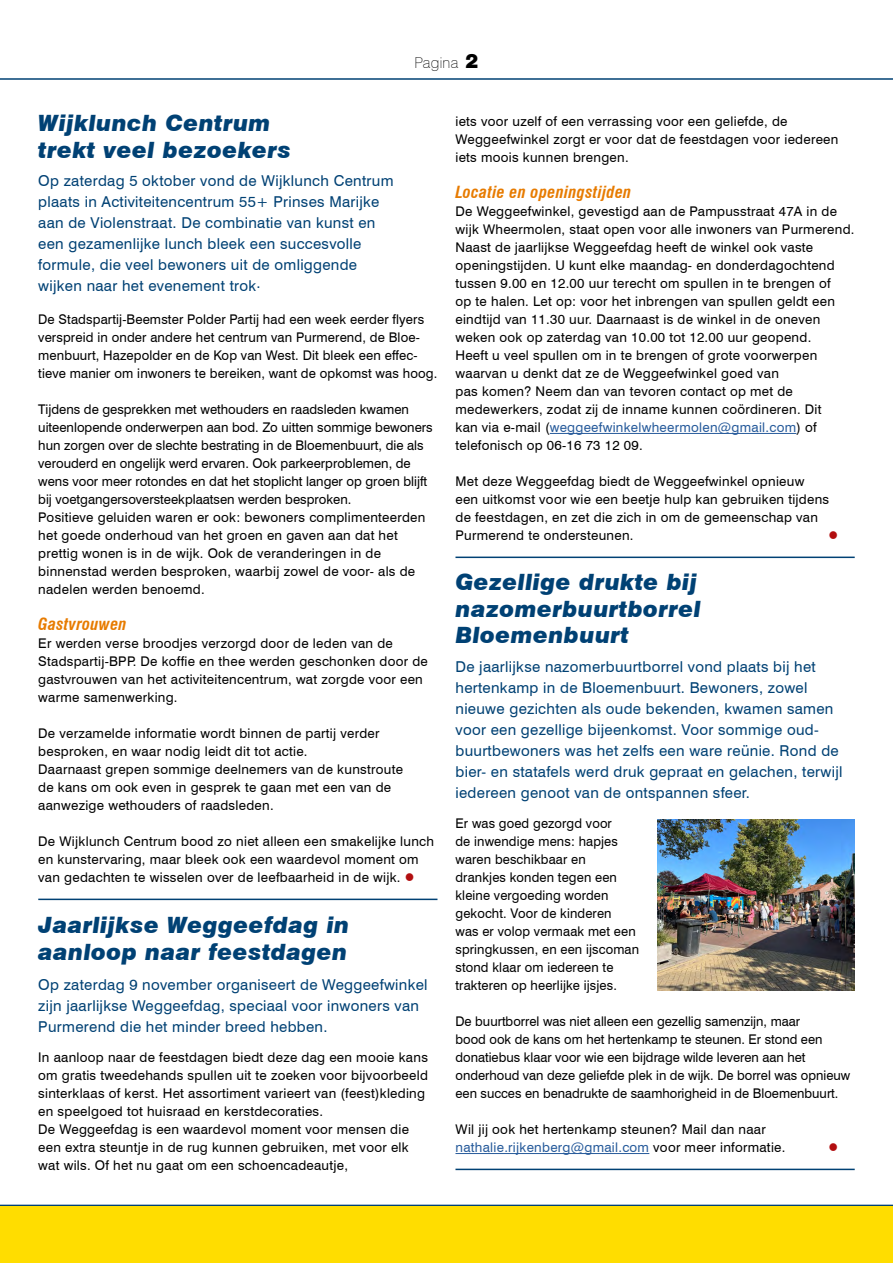
<style>
.page{position:relative;width:893px;height:1263px;background:#fff}
.page>*{position:absolute;margin:0;border:0;box-sizing:border-box;transform-origin:0 0}
.H1__Kop{font:italic 900 22.5px/27px "Swiss 721 BT";letter-spacing:.02em;color:#004174}
.H2__Subkop{font:italic 700 condensed 16.35px "Swiss 721 BT";letter-spacing:.02em;color:#e77b00}
.H__Introtekst{font:15px/21px "Swiss 721 BT";letter-spacing:.02em;color:#004174}
.t1{font:100 15px "Swiss 721 BT";letter-spacing:.02em;color:#000}
.P__Tekst_plat{font:13.35px/18px "Swiss 721 BT";letter-spacing:.02em;color:#000}
.P__Tekst_plat-2{font:13.35px/18px "Swiss 721 BT";color:#000}
.P__Tekst_plat-3{font:13.35px "Wingdings";color:#b20e10}
.s1{font-family:"Swiss 721 BT Black No 2";font-weight:400;font-size:18px}
.s2{color:#b20e10}
.s3{color:#275b9b}
</style>
<div class="page">
<hr style="left:0;top:78px;width:893px;height:2px;background:#004174">
<hr style="left:0;top:1205px;width:893px;height:1px;background:#004174">
<div style="left:0;top:1206px;width:893px;height:57px;background:#fd0"></div>
<hr style="left:38px;top:899px;width:399px;height:1px;background:#004174">
<hr style="left:550px;top:433px;width:246px;height:1px;background:#275b9b">
<hr style="left:455px;top:557px;width:400px;height:1px;background:#004174">
<hr style="left:455px;top:1153px;width:194px;height:1px;background:#275b9b">
<hr style="left:455px;top:1169px;width:400px;height:1px;background:#004174">
<img style="left:658px;top:819px;width:197px;height:171px">
<p class="t1" style="left:414px;top:53px;width:66px">Pagina <span class="s1">2</span></p>
<h1 class="H1__Kop" style="left:38px;top:109px;width:234px">Wijklunch Centrum</h1>
<h1 class="H1__Kop" style="left:38px;top:136px;width:254px">trekt veel bezoekers</h1>
<p class="H__Introtekst" style="left:38px;top:170px;width:357px">Op zaterdag 5 oktober vond de Wijklunch Centrum plaats in Activiteitencentrum 55+ Prinses Marijke aan de Violenstraat. De combinatie van kunst en een gezamenlijke lunch bleek een succesvolle formule, die veel bewoners uit de omliggende wijken naar het evenement trok.</p>
<p class="P__Tekst_plat" style="left:38px;top:310px;width:401px">De Stadspartij-Beemster Polder Partij had een week eerder flyers verspreid in onder andere het centrum van Purmerend, de Bloe&shy;menbuurt, Hazepolder en de Kop van West. Dit bleek een effec&shy;tieve manier om inwoners te bereiken, want de opkomst was hoog.</p>
<p class="P__Tekst_plat-2" style="left:38px;top:400px;width:396px">Tijdens de gesprekken met wethouders en raadsleden kwamen uiteenlopende onderwerpen aan bod. Zo uitten sommige bewoners hun zorgen over de slechte bestrating in de Bloemenbuurt, die als verouderd en ongelijk werd ervaren. Ook parkeerproblemen, de wens voor meer rotondes en dat het stoplicht langer op groen blijft bij voetgangersoversteekplaatsen werden besproken.</p>
<p class="P__Tekst_plat" style="left:38px;top:508px;width:389px">Positieve geluiden waren er ook: bewoners complimenteerden het goede onderhoud van het groen en gaven aan dat het prettig wonen is in de wijk. Ook de veranderingen in de binnenstad werden besproken, waarbij zowel de voor- als de nadelen werden benoemd.</p>
<h2 class="H2__Subkop" style="left:38px;top:614px;width:90px">Gastvrouwen</h2>
<p class="P__Tekst_plat" style="left:38px;top:634px;width:391px">Er werden verse broodjes verzorgd door de leden van de Stadspartij-BPP. De koffie en thee werden geschonken door de gastvrouwen van het activiteitencentrum, wat zorgde voor een warme samenwerking.</p>
<p class="P__Tekst_plat" style="left:38px;top:724px;width:343px">De verzamelde informatie wordt binnen de partij verder besproken, en waar nodig leidt dit tot actie.</p>
<p class="P__Tekst_plat" style="left:38px;top:760px;width:366px">Daarnaast grepen sommige deelnemers van de kunstroute de kans om ook even in gesprek te gaan met een van de aanwezige wethouders of raadsleden.</p>
<p class="P__Tekst_plat" style="left:38px;top:832px;width:397px">De Wijklunch Centrum bood zo niet alleen een smakelijke lunch en kunstervaring, maar bleek ook een waardevol moment om van gedachten te wisselen over de leefbaarheid in de wijk. <span class="s2">●</span></p>
<h1 class="H1__Kop" style="left:38px;top:911px;width:313px">Jaarlijkse Weggeefdag in aanloop naar feestdagen</h1>
<p class="H__Introtekst" style="left:38px;top:974px;width:391px">Op zaterdag 9 november organiseert de Weggeefwinkel zijn jaarlijkse Weggeefdag, speciaal voor inwoners van<br>Purmerend die het minder breed hebben.</p>
<p class="P__Tekst_plat" style="left:38px;top:1048px;width:391px">In aanloop naar de feestdagen biedt deze dag een mooie kans om gratis tweedehands spullen uit te zoeken voor bijvoorbeeld sinterklaas of kerst. Het assortiment varieert van (feest)kleding en speelgoed tot huisraad en kerstdecoraties.</p>
<p class="P__Tekst_plat" style="left:38px;top:1120px;width:372px;text-align:justify">De Weggeefdag is een waardevol moment voor mensen die een extra steuntje in de rug kunnen gebruiken, met voor elk wat wils. Of het nu gaat om een schoencadeautje,</p>
<p class="P__Tekst_plat" style="left:455px;top:112px;width:384px">iets voor uzelf of een verrassing voor een geliefde, de<br>Weggeefwinkel zorgt er voor dat de feestdagen voor iedereen iets moois kunnen brengen.</p>
<h2 class="H2__Subkop" style="left:455px;top:182px;width:177px">Locatie en openingstijden</h2>
<p class="P__Tekst_plat" style="left:455px;top:202px;width:401px">De Weggeefwinkel, gevestigd aan de Pampusstraat 47A in de wijk Wheermolen, staat open voor alle inwoners van Purmerend.<br>Naast de jaarlijkse Weggeefdag heeft de winkel ook vaste openingstijden. U kunt elke maandag- en donderdagochtend tussen 9.00 en 12.00 uur terecht om spullen in te brengen of<br>op te halen. Let op: voor het inbrengen van spullen geldt een eindtijd van 11.30 uur. Daarnaast is de winkel in de oneven weken ook op zaterdag van 10.00 tot 12.00 uur geopend.</p>
<p class="P__Tekst_plat" style="left:455px;top:346px;width:368px">Heeft u veel spullen om in te brengen of grote voorwerpen waarvan u denkt dat ze de Weggeefwinkel goed van<br>pas komen? Neem dan van tevoren contact op met de medewerkers, zodat zij de inname kunnen coördineren. Dit kan via e-mail (<span class="s3">weggeefwinkelwheermolen@gmail.com</span>) of telefonisch op 06-16 73 12 09.</p>
<p class="P__Tekst_plat" style="left:455px;top:472px;width:375px">Met deze Weggeefdag biedt de Weggeefwinkel opnieuw een uitkomst voor wie een beetje hulp kan gebruiken tijdens de feestdagen, en zet die zich in om de gemeenschap van Purmerend te ondersteunen.</p>
<p class="P__Tekst_plat-3" style="left:828px;top:528px;width:11px">●</p>
<h1 class="H1__Kop" style="left:455px;top:568px;width:247px">Gezellige drukte bij nazomerbuurtborrel<br>Bloemenbuurt</h1>
<p class="H__Introtekst" style="left:455px;top:656px;width:389px">De jaarlijkse nazomerbuurtborrel vond plaats bij het hertenkamp in de Bloemenbuurt. Bewoners, zowel nieuwe gezichten als oude bekenden, kwamen samen voor een gezellige bijeenkomst. Voor sommige oud&shy;buurtbewoners was het zelfs een ware reünie. Rond de bier- en statafels werd druk gepraat en gelachen, terwijl iedereen genoot van de ontspannen sfeer.</p>
<p class="P__Tekst_plat" style="left:455px;top:814px;width:185px">Er was goed gezorgd voor<br>de inwendige mens: hapjes waren beschikbaar en drankjes konden tegen een kleine vergoeding worden gekocht. Voor de kinderen<br>was er volop vermaak met een springkussen, en een ijscoman stond klaar om iedereen te trakteren op heerlijke ijsjes.</p>
<p class="P__Tekst_plat-2" style="left:455px;top:1012px;width:396px">De buurtborrel was niet alleen een gezellig samenzijn, maar<br>bood ook de kans om het hertenkamp te steunen. Er stond een donatiebus klaar voor wie een bijdrage wilde leveren aan het onderhoud van deze geliefde plek in de wijk. De borrel was opnieuw een succes en benadrukte de saamhorigheid in de Bloemenbuurt.</p>
<p class="P__Tekst_plat" style="left:455px;top:1120px;width:331px">Wil jij ook het hertenkamp steunen? Mail dan naar <span class="s3">nathalie.rijkenberg@gmail.com</span> voor meer informatie.</p>
<p class="P__Tekst_plat-3" style="left:828px;top:1140px;width:11px">●</p>
</div>
